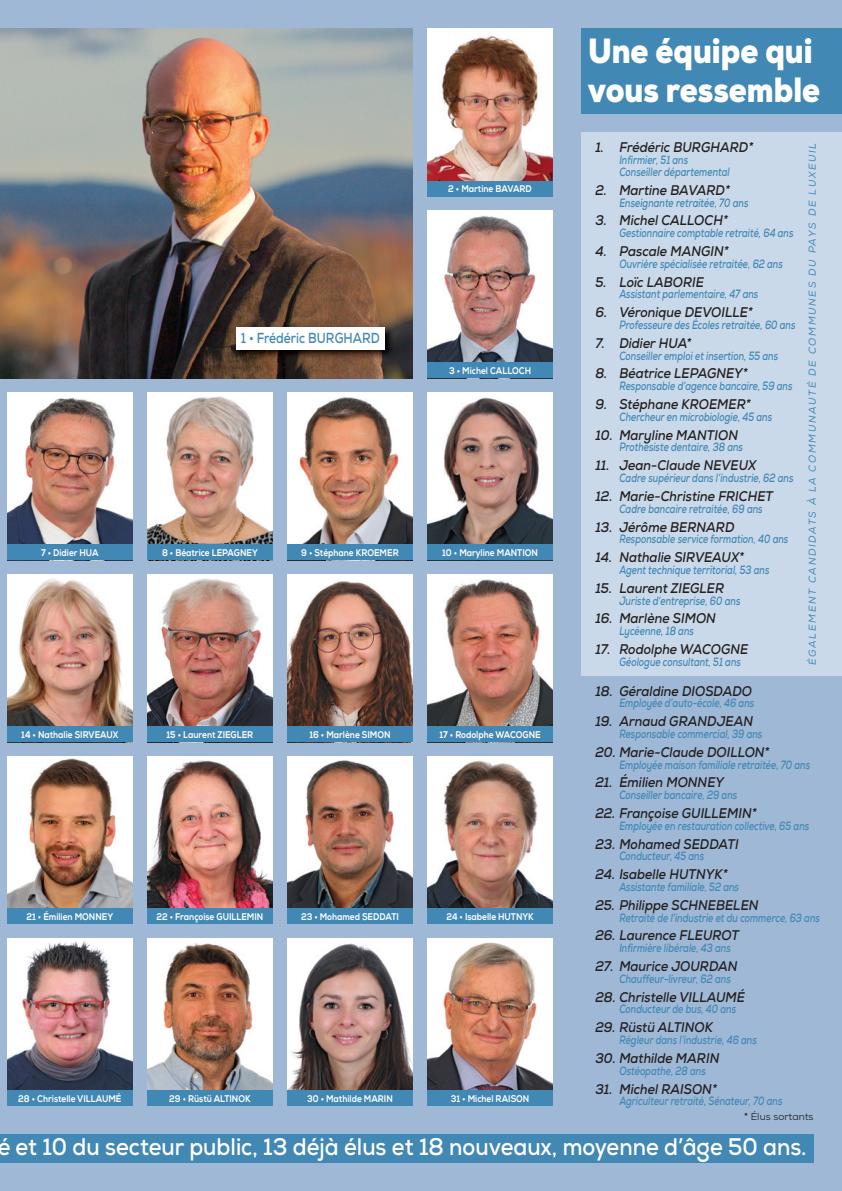
<style>
.page{position:relative;width:842px;height:1191px;background:#9eb8d5}
.page>*{position:absolute;margin:0;border:0;box-sizing:border-box;transform-origin:0 0}
.t1{font:900 35px/39px "Nexa";color:#fff;scale:.87 1}
.t2{font:700 24px "Nexa";color:#fff;scale:.91 1}
.t3{font:700 14.5px "Nexa";color:#4288b5;scale:.83 1}
.t4{font:italic 700 14px "Nexa";color:#231f20;scale:.9 1}
.t5{font:italic 700 12px/11.8px "Nexa";color:#4288b5;scale:.75 1}
.t6{font:italic 10px "Nexa";letter-spacing:.165em;color:#4288b5}
.t7{font:10px "Nexa";color:#231f20}
.t8{font:800 9.7px "Nexa";color:#fff;scale:.86 1}
.s1{font-weight:700}
</style>
<div class="page">
<div style="left:581px;top:28px;width:261px;height:85px;background:#4288b5"></div>
<div style="left:0;top:1134px;width:814px;height:28px;background:#4288b5"></div>
<div style="left:581px;top:132px;width:261px;height:544px;background:#cad9e9"></div>
<img style="left:0;top:28px;width:413px;height:350px">
<img style="left:0;top:75px;width:46px;height:268px">
<img style="left:427px;top:28px;width:126px;height:153px">
<div style="left:427px;top:181px;width:126px;height:15px;background:#4288b5"></div>
<img style="left:427px;top:210px;width:126px;height:153px">
<div style="left:427px;top:363px;width:126px;height:15px;background:#4288b5"></div>
<img style="left:427px;top:392px;width:126px;height:153px">
<div style="left:427px;top:545px;width:126px;height:15px;background:#4288b5"></div>
<img style="left:427px;top:574px;width:126px;height:152px">
<div style="left:427px;top:726px;width:126px;height:16px;background:#4288b5"></div>
<img style="left:427px;top:756px;width:126px;height:152px">
<div style="left:427px;top:908px;width:126px;height:16px;background:#4288b5"></div>
<img style="left:427px;top:938px;width:126px;height:152px">
<div style="left:427px;top:1090px;width:126px;height:16px;background:#4288b5"></div>
<img style="left:287px;top:392px;width:126px;height:153px">
<div style="left:287px;top:545px;width:126px;height:15px;background:#4288b5"></div>
<img style="left:287px;top:574px;width:126px;height:152px">
<div style="left:287px;top:726px;width:126px;height:16px;background:#4288b5"></div>
<img style="left:287px;top:756px;width:126px;height:152px">
<div style="left:287px;top:908px;width:126px;height:16px;background:#4288b5"></div>
<img style="left:287px;top:938px;width:126px;height:152px">
<div style="left:287px;top:1090px;width:126px;height:16px;background:#4288b5"></div>
<img style="left:147px;top:392px;width:126px;height:153px">
<div style="left:147px;top:545px;width:126px;height:15px;background:#4288b5"></div>
<img style="left:147px;top:574px;width:126px;height:152px">
<div style="left:147px;top:726px;width:126px;height:16px;background:#4288b5"></div>
<img style="left:147px;top:756px;width:126px;height:152px">
<div style="left:147px;top:908px;width:126px;height:16px;background:#4288b5"></div>
<img style="left:147px;top:938px;width:126px;height:152px">
<div style="left:147px;top:1090px;width:126px;height:16px;background:#4288b5"></div>
<img style="left:7px;top:392px;width:126px;height:153px">
<div style="left:7px;top:545px;width:126px;height:15px;background:#4288b5"></div>
<img style="left:7px;top:574px;width:126px;height:152px">
<div style="left:7px;top:726px;width:126px;height:16px;background:#4288b5"></div>
<img style="left:7px;top:756px;width:126px;height:152px">
<div style="left:7px;top:908px;width:126px;height:16px;background:#4288b5"></div>
<img style="left:7px;top:938px;width:126px;height:152px">
<div style="left:7px;top:1090px;width:126px;height:16px;background:#4288b5"></div>
<img style="left:232px;top:322px;width:166px;height:40px">
<div style="left:236px;top:327px;width:148px;height:23px;background:#fff"></div>
<h1 class="t1" style="left:588px;top:31px;width:268px">Une équipe qui vous ressemble</h1>
<p class="t3" style="left:241px;top:333px;width:169px">1 • Frédéric BURGHARD</p>
<p class="t8" style="left:448px;top:183px;width:99px">2 • Martine BAVARD</p>
<p class="t8" style="left:449px;top:365px;width:97px">3 • Michel CALLOCH</p>
<p class="t8" style="left:41px;top:547px;width:68px">7 • Didier HUA</p>
<p class="t8" style="left:162px;top:547px;width:113px">8 • Béatrice LEPAGNEY</p>
<p class="t8" style="left:301px;top:547px;width:115px">9 • Stéphane KROEMER</p>
<p class="t8" style="left:442px;top:547px;width:113px">10 • Maryline MANTION</p>
<p class="t8" style="left:21px;top:728px;width:114px">14 • Nathalie SIRVEAUX</p>
<p class="t8" style="left:167px;top:728px;width:102px">15 • Laurent ZIEGLER</p>
<p class="t8" style="left:309px;top:728px;width:96px">16 • Marlène SIMON</p>
<p class="t8" style="left:439px;top:728px;width:119px">17 • Rodolphe WACOGNE</p>
<p class="t8" style="left:27px;top:910px;width:102px">21 • Émilien MONNEY</p>
<p class="t8" style="left:156px;top:910px;width:126px">22 • Françoise GUILLEMIN</p>
<p class="t8" style="left:301px;top:910px;width:115px">23 • Mohamed SEDDATI</p>
<p class="t8" style="left:446px;top:910px;width:103px">24 • Isabelle HUTNYK</p>
<p class="t8" style="left:18px;top:1092px;width:121px">28 • Christelle VILLAUMÉ</p>
<p class="t8" style="left:169px;top:1092px;width:96px">29 • Rüstü ALTINOK</p>
<p class="t8" style="left:307px;top:1092px;width:101px">30 • Mathilde MARIN</p>
<p class="t8" style="left:451px;top:1092px;width:93px">31 • Michel RAISON</p>
<p class="t4" style="left:595px;top:143px;width:177px">1. Frédéric BURGHARD*</p>
<p class="t5" style="left:619px;top:156px;width:148px">Infirmier, 51 ans<br>Conseiller départemental</p>
<p class="t4" style="left:595px;top:185px;width:151px">2. Martine BAVARD*</p>
<p class="t5" style="left:619px;top:198px;width:174px">Enseignante retraitée, 70 ans</p>
<p class="t4" style="left:595px;top:216px;width:149px">3. Michel CALLOCH*</p>
<p class="t5" style="left:619px;top:229px;width:234px">Gestionnaire comptable retraité, 64 ans</p>
<p class="t4" style="left:595px;top:246px;width:150px">4. Pascale MANGIN*</p>
<p class="t5" style="left:619px;top:259px;width:219px">Ouvrière spécialisée retraitée, 62 ans</p>
<p class="t4" style="left:595px;top:277px;width:122px">5. Loïc LABORIE</p>
<p class="t5" style="left:619px;top:290px;width:187px">Assistant parlementaire, 47 ans</p>
<p class="t4" style="left:595px;top:307px;width:177px">6. Véronique DEVOILLE*</p>
<p class="t5" style="left:619px;top:320px;width:236px">Professeure des Écoles retraitée, 60 ans</p>
<p class="t4" style="left:595px;top:338px;width:108px">7. Didier HUA*</p>
<p class="t5" style="left:619px;top:351px;width:213px">Conseiller emploi et insertion, 55 ans</p>
<p class="t4" style="left:595px;top:369px;width:171px">8. Béatrice LEPAGNEY*</p>
<p class="t5" style="left:619px;top:382px;width:232px">Responsable d’agence bancaire, 59 ans</p>
<p class="t4" style="left:595px;top:399px;width:174px">9. Stéphane KROEMER*</p>
<p class="t5" style="left:619px;top:412px;width:205px">Chercheur en microbiologie, 45 ans</p>
<p class="t4" style="left:595px;top:430px;width:160px">10. Maryline MANTION</p>
<p class="t5" style="left:619px;top:443px;width:166px">Prothésiste dentaire, 38 ans</p>
<p class="t4" style="left:595px;top:460px;width:180px">11. Jean-Claude NEVEUX</p>
<p class="t5" style="left:619px;top:473px;width:234px">Cadre supérieur dans l’industrie, 62 ans</p>
<p class="t4" style="left:595px;top:491px;width:199px">12. Marie-Christine FRICHET</p>
<p class="t5" style="left:619px;top:504px;width:193px">Cadre bancaire retraitée, 69 ans</p>
<p class="t4" style="left:595px;top:522px;width:156px">13. Jérôme BERNARD</p>
<p class="t5" style="left:619px;top:535px;width:227px">Responsable service formation, 40 ans</p>
<p class="t4" style="left:595px;top:552px;width:167px">14. Nathalie SIRVEAUX*</p>
<p class="t5" style="left:619px;top:565px;width:202px">Agent technique territorial, 53 ans</p>
<p class="t4" style="left:595px;top:583px;width:145px">15. Laurent ZIEGLER</p>
<p class="t5" style="left:619px;top:596px;width:163px">Juriste d’entreprise, 60 ans</p>
<p class="t4" style="left:595px;top:613px;width:135px">16. Marlène SIMON</p>
<p class="t5" style="left:619px;top:626px;width:101px">Lycéenne, 18 ans</p>
<p class="t4" style="left:595px;top:644px;width:171px">17. Rodolphe WACOGNE</p>
<p class="t5" style="left:619px;top:657px;width:164px">Géologue consultant, 51 ans</p>
<p class="t4" style="left:595px;top:686px;width:176px">18. Géraldine DIOSDADO</p>
<p class="t5" style="left:619px;top:699px;width:181px">Employée d’auto-école, 46 ans</p>
<p class="t4" style="left:595px;top:716px;width:177px">19. Arnaud GRANDJEAN</p>
<p class="t5" style="left:619px;top:729px;width:192px">Responsable commercial, 39 ans</p>
<p class="t4" style="left:595px;top:747px;width:195px">20. Marie-Claude DOILLON*</p>
<p class="t5" style="left:619px;top:760px;width:256px">Employée maison familiale retraitée, 70 ans</p>
<p class="t4" style="left:595px;top:777px;width:145px">21. Émilien MONNEY</p>
<p class="t5" style="left:619px;top:790px;width:159px">Conseiller bancaire, 29 ans</p>
<p class="t4" style="left:595px;top:808px;width:181px">22. Françoise GUILLEMIN*</p>
<p class="t5" style="left:619px;top:821px;width:255px">Employée en restauration collective, 65 ans</p>
<p class="t4" style="left:595px;top:839px;width:161px">23. Mohamed SEDDATI</p>
<p class="t5" style="left:619px;top:852px;width:115px">Conducteur, 45 ans</p>
<p class="t4" style="left:595px;top:869px;width:149px">24. Isabelle HUTNYK*</p>
<p class="t5" style="left:619px;top:882px;width:161px">Assistante familiale, 52 ans</p>
<p class="t4" style="left:595px;top:900px;width:183px">25. Philippe SCHNEBELEN</p>
<p class="t5" style="left:619px;top:913px;width:269px">Retraité de l’industrie et du commerce, 63 ans</p>
<p class="t4" style="left:595px;top:930px;width:161px">26. Laurence FLEUROT</p>
<p class="t5" style="left:619px;top:943px;width:150px">Infirmière libérale, 43 ans</p>
<p class="t4" style="left:595px;top:961px;width:159px">27. Maurice JOURDAN</p>
<p class="t5" style="left:619px;top:974px;width:150px">Chauffeur-livreur, 62 ans</p>
<p class="t4" style="left:595px;top:992px;width:168px">28. Christelle VILLAUMÉ</p>
<p class="t5" style="left:619px;top:1005px;width:157px">Conducteur de bus, 40 ans</p>
<p class="t4" style="left:595px;top:1022px;width:132px">29. Rüstü ALTINOK</p>
<p class="t5" style="left:619px;top:1035px;width:185px">Régleur dans l’industrie, 46 ans</p>
<p class="t4" style="left:595px;top:1053px;width:139px">30. Mathilde MARIN</p>
<p class="t5" style="left:619px;top:1066px;width:117px">Ostéopathe, 28 ans</p>
<p class="t4" style="left:595px;top:1083px;width:137px">31. Michel RAISON*</p>
<p class="t5" style="left:619px;top:1096px;width:219px">Agriculteur retraité, Sénateur, 70 ans</p>
<p class="t6" style="left:809px;top:665px;width:523px;rotate:-90deg">ÉGALEMENT CANDIDATS À LA COMMUNAUTÉ DE COMMUNES DU PAYS DE LUXEUIL</p>
<p class="t7" style="left:744px;top:1112px;width:71px"><span class="s1">*</span> Élus sortants</p>
<h2 class="t2" style="left:-3px;top:1138px;width:891px">é et 10 du secteur public, 13 déjà élus et 18 nouveaux, moyenne d’âge 50 ans.</h2>
</div>
